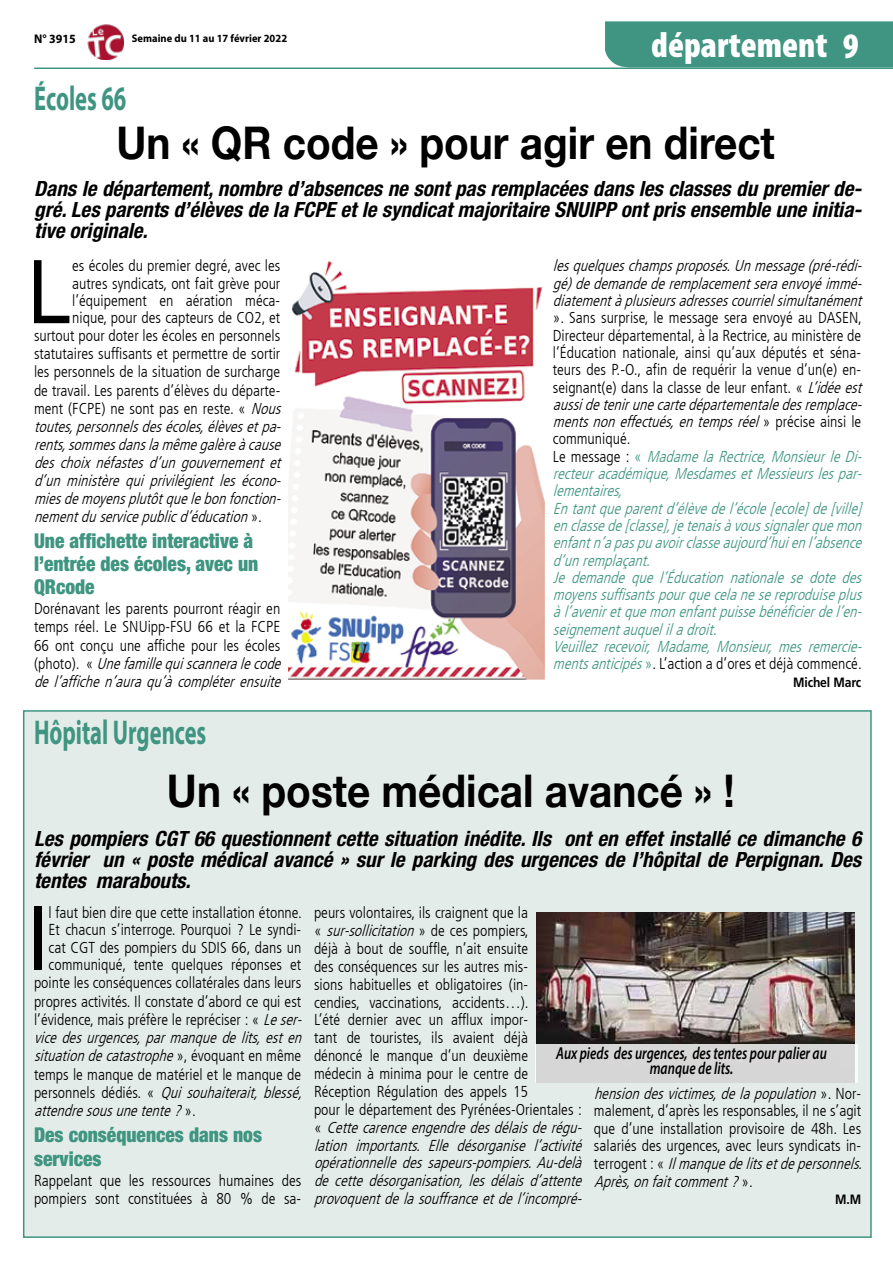
<style>
.page{position:relative;width:893px;height:1263px;background:#fff}
.page>*{position:absolute;margin:0;border:0;box-sizing:border-box;transform-origin:0 0}
.t1{font:88.05px "Arial";color:#000;scale:.9 1}
.t2{font:700 45px "Helvetica Neue";color:#000;scale:.9 1}
.t3{font:900 condensed 36px "Myriad Pro";color:#fff}
.t4{font:700 34.5px "Myriad Pro";color:#3f9581;scale:.65 1}
.t5{font:italic 700 condensed 21px/21px "Helvetica Neue LT Std";color:#000;text-align:justify}
.t6{font:900 condensed 20.4px/23.2px "Helvetica Neue";color:#3f9581;scale:.95 1}
.t7{font:italic 600 17.4px/15px "Myriad Pro";color:#000;text-align:center;scale:.76 1}
.t8{font:300 condensed 15.75px/17.9px "Frutiger LT";color:#000}
.t9{font:italic 300 condensed 15.75px/17.2px "Frutiger LT";color:#3f9581}
.t10{font:italic 300 condensed 15.75px/17.2px "Frutiger LT";color:#000;text-align:justify}
.t11{font:700 13.5px "Frutiger LT Std";letter-spacing:-.01em;color:#000;scale:.9 1}
.t12{font:700 12.6px "Myriad Pro";color:#000;scale:.95 1}
.t13{font:700 10.95px "Myriad Pro";color:#000;scale:.95 1}
.s1{font-style:italic}
.s2{font-style:normal}
.s3{font-style:normal;color:#000}
.s4{color:#000}
</style>
<div class="page">
<img style="left:87px;top:24px;width:36px;height:35px">
<div style="left:23px;top:710px;width:849px;height:528px;background:#e4ece9;border:2px solid #3f9581"></div>
<hr style="left:34px;top:68px;width:859px;height:1px;background:#3f9581">
<div style="left:604px;top:21px;width:289px;height:47px;background:#3f9581"></div>
<img style="left:289px;top:261px;width:255px;height:418px">
<img style="left:537px;top:912px;width:317px;height:132px">
<div style="left:535px;top:1044px;width:322px;height:38px;background:#d7d6d6"></div>
<p class="t12" style="left:34px;top:31px;width:45px">N° 3915</p>
<p class="t13" style="left:132px;top:32px;width:165px">Semaine du 11 au 17 février 2022</p>
<h3 class="t3" style="left:651px;top:22px;width:209px">département 9</h3>
<h3 class="t4" style="left:34px;top:76px;width:143px">Écoles 66</h3>
<h2 class="t2" style="left:116px;top:115px;width:733px">Un « QR code » pour agir en direct</h2>
<h3 class="t5" style="left:34px;top:178px;width:829px">Dans le département, nombre d’absences ne sont pas remplacées dans les classes du premier de&shy;gré. Les parents d’élèves de la FCPE et le syndicat majoritaire SNUIPP ont pris ensemble une initia&shy;tive originale.</h3>
<h1 class="t1" style="left:28px;top:235px;width:50px">L</h1>
<p class="t8" style="left:72px;top:257px;width:210px">es écoles du premier degré, avec les</p>
<p class="t8" style="left:72px;top:274px;width:210px">autres syndicats, ont fait grève pour</p>
<p class="t8" style="left:72px;top:292px;width:209px">l’équipement en aération méca-</p>
<p class="t8" style="left:72px;top:309px;width:210px">nique, pour des capteurs de CO2, et</p>
<p class="t8" style="left:34px;top:327px;width:248px">surtout pour doter les écoles en personnels</p>
<p class="t8" style="left:34px;top:345px;width:248px">statutaires suffisants et permettre de sortir</p>
<p class="t8" style="left:34px;top:363px;width:248px">les personnels de la situation de surcharge</p>
<p class="t8" style="left:34px;top:381px;width:248px">de travail. Les parents d’élèves du départe-</p>
<p class="t8" style="left:34px;top:399px;width:253px">ment (FCPE) ne sont pas en reste. « <span class="s1">Nous</span></p>
<p class="t10" style="left:34px;top:418px;width:253px">toutes,personnelsdesécoles,élèvesetpa-</p>
<p class="t10" style="left:34px;top:436px;width:253px">rents,sommesdanslamêmegalèreàcause</p>
<p class="t10" style="left:34px;top:454px;width:253px">des choix néfastes d’un gouvernement et</p>
<p class="t10" style="left:34px;top:472px;width:253px">d’un ministère qui privilégient les écono-</p>
<p class="t10" style="left:34px;top:490px;width:253px">miesdemoyensplutôtquelebonfonction-</p>
<p class="t10" style="left:34px;top:508px;width:230px">nementduservicepublicd’éducation<span class="s2">» .</span></p>
<p class="t6" style="left:34px;top:528px;width:238px">Une affichette interactive à l’entrée des écoles, avec un<br>QRcode</p>
<p class="t8" style="left:34px;top:600px;width:253px">Dorénavant les parents pourront réagir en temps réel. Le SNUipp-FSU 66 et la FCPE 66 ont conçu une affiche pour les écoles ( p h o t o ) . « <span class="s1">Unefamillequiscanneralecode del’affichen’auraqu’àcompléterensuite</span></p>
<p class="t10" style="left:553px;top:258px;width:315px">lesquelqueschampsproposés.Unmessage(pré-rédi&shy;gé)dedemandederemplacementseraenvoyéimmé&shy;diatementàplusieursadressescourrielsimultanément</p>
<p class="t9" style="left:553px;top:309px;width:315px"><span class="s3">». Sans surprise, le message sera envoyé au DASEN, Directeur départemental, à la Rectrice, au ministère de l’Éducation nationale, ainsi qu’aux députés et séna&shy;teurs des P.-O., afin de requérir la venue d’un(e) en&shy;seignant(e) dans la classe de leur enfant. «</span> <span class="s4">L’idéeest aussidetenirunecartedépartementaledesremplace&shy;mentsnoneffectués,entempsréel</span> <span class="s3">» p r é c i s e a i n s i l e communiqué.<br>L e m e s s a g e :</span> <span class="s2">«</span> MadamelaRectrice,MonsieurleDi&shy;recteuracadémique,MesdamesetMessieurslespar&shy;lementaires, Entantqueparentd’élèvedel’école[ecole]de[ville] enclassede[classe],jetenaisàvoussignalerquemon enfantn’apaspuavoirclasseaujourd’huienl’absence d’unremplaçant.<br>Je demande que l’Éducation nationale se dote des moyenssuffisantspourquecelanesereproduiseplus àl’aveniretquemonenfantpuissebénéficierdel’en&shy;seignementauqueliladroit.<br>Veuillez recevoir, Madame, Monsieur, mes remercie&shy;mentsanticipés<span class="s2">»</span><span class="s3">. L’action a d’ores et déjà commencé.</span></p>
<p class="t11" style="left:793px;top:674px;width:77px">Michel Marc</p>
<h3 class="t4" style="left:34px;top:710px;width:267px">Hôpital Urgences</h3>
<h2 class="t2" style="left:167px;top:763px;width:632px">Un « poste médical avancé » !</h2>
<h3 class="t5" style="left:34px;top:828px;width:829px">Les pompiers CGT 66 questionnent cette situation inédite. Ils ont en effet installé ce dimanche 6 février un « poste médical avancé » sur le parking des urgences de l’hôpital de Perpignan. Des tentes marabouts.</h3>
<h1 class="t1" style="left:27px;top:881px;width:26px">I</h1>
<p class="t8" style="left:49px;top:904px;width:255px">l faut bien dire que cette installation étonne.</p>
<p class="t8" style="left:314px;top:904px;width:274px">peurs volontaires, ils craignent que la<br>« <span class="s1">sur-sollicitation</span>» d e c e s p o m p i e r s ,<br>déjà à bout de souffle, n’ait ensuite<br>des conséquences sur les autres mis-<br>sions habituelles et obligatoires (in-<br>cendies, vaccinations, accidents…).<br>L’été dernier avec un afflux impor-<br>tant de touristes, ils avaient déjà<br>dénoncé le manque d’un deuxième<br>médecin à minima pour le centre de Réception Régulation des appels 15<br>pour le département des Pyrénées-Orientales : « <span class="s1">Cettecarenceengendredesdélaisderégu&shy;lation importants. Elle désorganise l’activité opérationnelle des sapeurs-pompiers.Au-delà de cette désorganisation,les délais d’attente provoquentdelasouffranceetdel’incompré-</span></p>
<p class="t8" style="left:49px;top:921px;width:254px">Et chacun s’interroge. Pourquoi ? Le syndi-</p>
<p class="t8" style="left:49px;top:938px;width:254px">cat CGT des pompiers du SDIS 66, dans un</p>
<p class="t8" style="left:49px;top:956px;width:254px">communiqué, tente quelques réponses et</p>
<p class="t8" style="left:34px;top:974px;width:269px">pointe les conséquences collatérales dans leurs</p>
<p class="t8" style="left:34px;top:992px;width:269px">propres activités. Il constate d’abord ce qui est</p>
<p class="t8" style="left:34px;top:1011px;width:274px">l’évidence, mais préfère le repréciser : « <span class="s1">Leser-</span></p>
<p class="t10" style="left:34px;top:1029px;width:274px">vicedesurgences,parmanquedelits,esten</p>
<p class="t10" style="left:34px;top:1047px;width:269px">situationdecatastrophe<span class="s2">» , é v o q u a n t e n m ê m e</span></p>
<p class="t8" style="left:34px;top:1065px;width:269px">temps le manque de matériel et le manque de</p>
<p class="t10" style="left:34px;top:1084px;width:274px"><span class="s2">p e r s o n n e l s d é d i é s . «</span> Qui souhaiterait,blessé,</p>
<p class="t10" style="left:34px;top:1102px;width:163px">attendresousunetente?<span class="s2">» .</span></p>
<p class="t6" style="left:34px;top:1122px;width:242px">Des conséquences dans nos services</p>
<p class="t8" style="left:34px;top:1171px;width:269px;line-height:18.3px">Rappelant que les ressources humaines des pompiers sont constituées à 80 % de sa-</p>
<p class="t7" style="left:556px;top:1046px;width:358px">Aux pieds des urgences, des tentes pour palier au manque de lits.</p>
<p class="t8" style="left:594px;top:1084px;width:274px"><span class="s1">hensiondesvictimes,delapopulation</span>» . N o r - malement, d’après les responsables, il ne s’agit que d’une installation provisoire de 48h. Les salariés des urgences, avec leurs syndicats in&shy;t e r r o g e n t : « <span class="s1">Ilmanquedelitsetdepersonnels.<br>Après,onfaitcomment?</span>» .</p>
<p class="t11" style="left:835px;top:1191px;width:30px">M.M</p>
</div>
